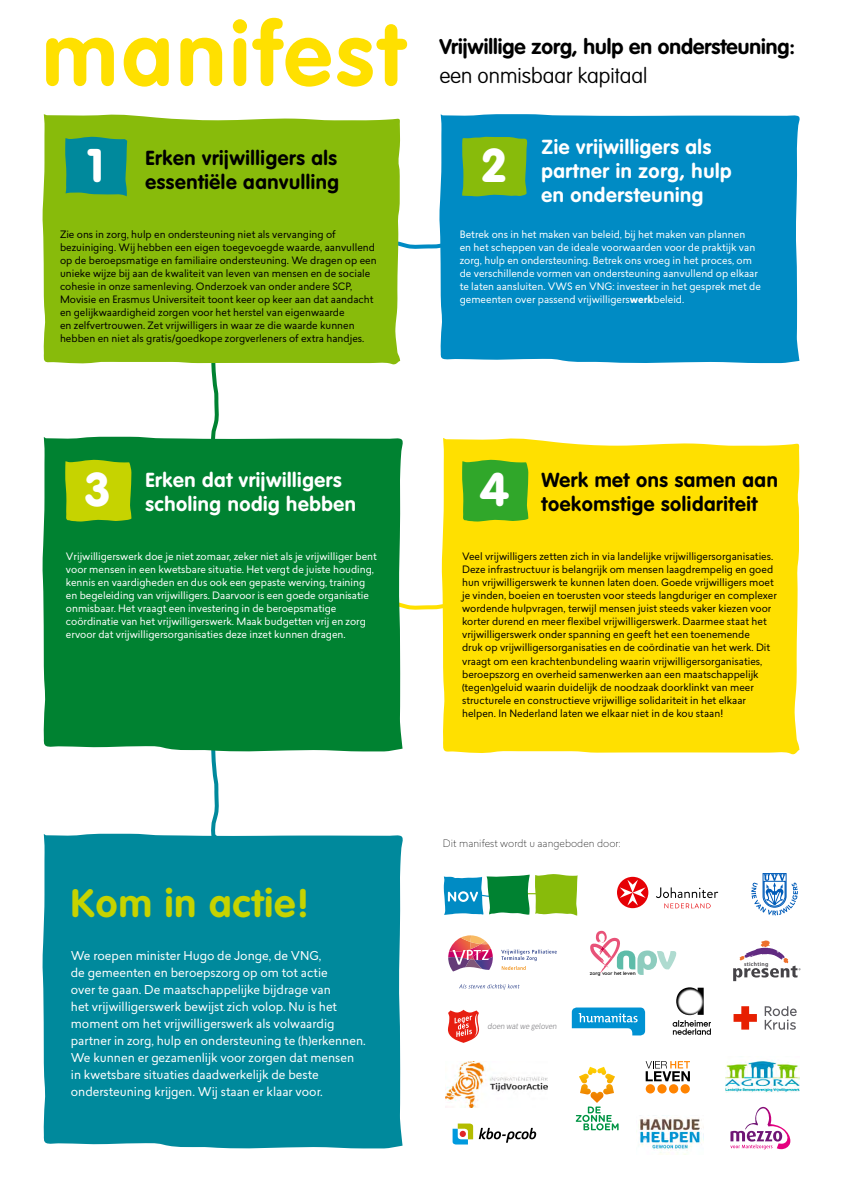
<style>
.page{position:relative;width:842px;height:1191px;background:#fff}
.page>*{position:absolute;margin:0;border:0;box-sizing:border-box;transform-origin:0 0}
.t1{font:700 88px "VAG Rounded";letter-spacing:.05em;color:#ffe000}
.t2{font:900 46.5px "VAG Rounded";color:#fff}
.t3{font:700 39px "VAG Rounded";letter-spacing:.03em;color:#c6d300}
.t4{font:700 21px "VAG Rounded";color:#000}
.t5{font:100 21px "VAG Rounded";color:#000}
.t6{font:700 20px/24px "VAG Rounded";letter-spacing:.03em;color:#fff}
.t7{font:700 20px/24px "VAG Rounded";letter-spacing:.03em;color:#000}
.t8{font:12px/17px "Lasiver";color:#fff}
.t9{font:10px/13px "Lasiver";color:#000}
.t10{font:10px/13px "Lasiver";color:#fff}
.t11{font:100 10px "Lasiver";color:#000}
.t12{font:300 8.1px "Centrale Sans Cnd";color:#818084}
.t13{font:600 5.8px "Myriad Pro";letter-spacing:.05em;color:#454347}
.t14{font:700 4.9px "Visby CF";color:#000}
.s1{font-weight:700}
</style>
<div class="page">
<svg style="left:211px;top:365px;width:8px;height:71px"></svg>
<svg style="left:211px;top:752px;width:8px;height:81px"></svg>
<svg style="left:400px;top:242px;width:39px;height:7px"></svg>
<svg style="left:404px;top:604px;width:38px;height:6px"></svg>
<svg style="left:617px;top:876px;width:31px;height:32px"></svg>
<svg style="left:620px;top:879px;width:26px;height:26px"></svg>
<svg style="left:656px;top:887px;width:62px;height:21px"></svg>
<svg style="left:751px;top:873px;width:47px;height:42px"></svg>
<svg style="left:590px;top:930px;width:86px;height:45px"></svg>
<svg style="left:448px;top:1009px;width:31px;height:34px"></svg>
<svg style="left:448px;top:935px;width:45px;height:36px"></svg>
<svg style="left:459px;top:984px;width:61px;height:5px"></svg>
<svg style="left:501px;top:949px;width:56px;height:21px"></svg>
<img style="left:446px;top:1062px;width:102px;height:46px">
<svg style="left:444px;top:874px;width:134px;height:42px"></svg>
<img style="left:726px;top:1060px;width:73px;height:32px">
<svg style="left:733px;top:940px;width:67px;height:41px"></svg>
<img style="left:639px;top:1115px;width:63px;height:39px">
<svg style="left:730px;top:1106px;width:60px;height:43px"></svg>
<svg style="left:576px;top:1066px;width:43px;height:64px"></svg>
<svg style="left:673px;top:987px;width:38px;height:47px"></svg>
<svg style="left:733px;top:1006px;width:24px;height:23px"></svg>
<svg style="left:765px;top:1006px;width:32px;height:23px"></svg>
<div style="left:42px;top:114px;width:358px;height:251px;background:#88bb0b"></div>
<div style="left:442px;top:438px;width:358px;height:316px;background:#ffe000"></div>
<div style="left:439px;top:114px;width:361px;height:250px;background:#008bc4"></div>
<div style="left:42px;top:436px;width:362px;height:316px;background:#008231"></div>
<div style="left:42px;top:833px;width:361px;height:316px;background:#00899c"></div>
<svg style="left:65px;top:137px;width:62px;height:59px;background:#0a8c90"></svg>
<svg style="left:461px;top:136px;width:67px;height:60px;background:#7cb61a"></svg>
<svg style="left:462px;top:459px;width:66px;height:62px;background:#3caa27"></svg>
<svg style="left:65px;top:459px;width:66px;height:62px;background:#b9cd03"></svg>
<svg style="left:453px;top:1123px;width:20px;height:21px"></svg>
<div style="left:460px;top:1130px;width:6px;height:7px;background:#e02728;border-radius:50%"></div>
<svg style="left:479px;top:1127px;width:57px;height:15px"></svg>
<div style="left:646px;top:1084px;width:9px;height:9px;background:#ff8300;border-radius:50%"></div>
<div style="left:657px;top:1084px;width:10px;height:9px;background:#ff8300;border-radius:50%"></div>
<div style="left:669px;top:1084px;width:9px;height:9px;background:#ff8300;border-radius:50%"></div>
<div style="left:680px;top:1084px;width:10px;height:9px;background:#ff8300;border-radius:50%"></div>
<svg style="left:646px;top:1061px;width:44px;height:20px"></svg>
<svg style="left:572px;top:1007px;width:73px;height:28px"></svg>
<h1 class="t1" style="left:43px;top:3px;width:363px">manifest</h1>
<h3 class="t4" style="left:439px;top:34px;width:357px">Vrijwillige zorg, hulp en ondersteuning:</h3>
<h3 class="t5" style="left:439px;top:63px;width:210px">een onmisbaar kapitaal</h3>
<h2 class="t2" style="left:88px;top:138px;width:17px">1</h2>
<h2 class="t2" style="left:482px;top:138px;width:25px">2</h2>
<h3 class="t7" style="left:145px;top:146px;width:195px">Erken vrijwilligers als essentiële aanvulling</h3>
<h3 class="t6" style="left:541px;top:135px;width:192px">Zie vrijwilligers als partner in zorg, hulp en ondersteuning</h3>
<p class="t9" style="left:60px;top:228px;width:318px">Zie ons in zorg, hulp en ondersteuning niet als vervanging of bezuiniging. Wij hebben een eigen toegevoegde waarde, aanvullend op de beroepsmatige en familiaire ondersteuning. We dragen op een unieke wijze bij aan de kwaliteit van leven van mensen en de sociale cohesie in onze samenleving. Onderzoek van onder andere SCP, Movisie en Erasmus Universiteit toont keer op keer aan dat aandacht en gelijkwaardigheid zorgen voor het herstel van eigenwaarde<br>en zelfvertrouwen. Zet vrijwilligers in waar ze die waarde kunnen hebben en niet als gratis/goedkope zorgverleners of extra handjes.</p>
<p class="t10" style="left:460px;top:228px;width:303px">Betrek ons in het maken van beleid, bij het maken van plannen<br>en het scheppen van de ideale voorwaarden voor de praktijk van zorg, hulp en ondersteuning. Betrek ons vroeg in het proces, om de verschillende vormen van ondersteuning aanvullend op elkaar te laten aansluiten. VWS en VNG: investeer in het gesprek met de gemeenten over passend vrijwilligers<span class="s1">werk</span>beleid.</p>
<h3 class="t6" style="left:145px;top:467px;width:212px">Erken dat vrijwilligers scholing nodig hebben</h3>
<h2 class="t2" style="left:86px;top:462px;width:26px">3</h2>
<h2 class="t2" style="left:480px;top:462px;width:30px">4</h2>
<h3 class="t7" style="left:541px;top:467px;width:238px">Werk met ons samen aan toekomstige solidariteit</h3>
<p class="t10" style="left:66px;top:550px;width:312px">Vrijwilligerswerk doe je niet zomaar, zeker niet als je vrijwilliger bent voor mensen in een kwetsbare situatie. Het vergt de juiste houding, kennis en vaardigheden en dus ook een gepaste werving, training en begeleiding van vrijwilligers. Daarvoor is een goede organisatie onmisbaar. Het vraagt een investering in de beroepsmatige coördinatie van het vrijwilligerswerk. Maak budgetten vrij en zorg ervoor dat vrijwilligersorganisaties deze inzet kunnen dragen.</p>
<p class="t9" style="left:462px;top:550px;width:316px">Veel vrijwilligers zetten zich in via landelijke vrijwilligersorganisaties.<br>Deze infrastructuur is belangrijk om mensen laagdrempelig en goed hun vrijwilligerswerk te kunnen laten doen. Goede vrijwilligers moet je vinden, boeien en toerusten voor steeds langduriger en complexer wordende hulpvragen, terwijl mensen juist steeds vaker kiezen voor korter durend en meer flexibel vrijwilligerswerk. Daarmee staat het vrijwilligerswerk onder spanning en geeft het een toenemende<br>druk op vrijwilligersorganisaties en de coördinatie van het werk. Dit vraagt om een krachtenbundeling waarin vrijwilligersorganisaties, beroepszorg en overheid samenwerken aan een maatschappelijk (tegen)geluid waarin duidelijk de noodzaak doorklinkt van meer structurele en constructieve vrijwillige solidariteit in het elkaar helpen. In Nederland laten we elkaar niet in de kou staan!</p>
<h3 class="t3" style="left:71px;top:880px;width:240px">Kom in actie!</h3>
<p class="t8" style="left:71px;top:946px;width:296px">We roepen minister Hugo de Jonge, de VNG,<br>de gemeenten en beroepszorg op om tot actie<br>over te gaan. De maatschappelijke bijdrage van<br>het vrijwilligerswerk bewijst zich volop. Nu is het moment om het vrijwilligerswerk als volwaardig partner in zorg, hulp en ondersteuning te (h)erkennen.<br>We kunnen er gezamenlijk voor zorgen dat mensen in kwetsbare situaties daadwerkelijk de beste ondersteuning krijgen. Wij staan er klaar voor.</p>
<p class="t11" style="left:443px;top:836px;width:179px">Dit manifest wordt u aangeboden door:</p>
<p class="t12" style="left:488px;top:1021px;width:72px">doen wat we geloven</p>
<p class="t14" style="left:590px;top:970px;width:47px">zorg voor het leven</p>
<p class="t13" style="left:744px;top:960px;width:26px">stichting</p>
</div>
